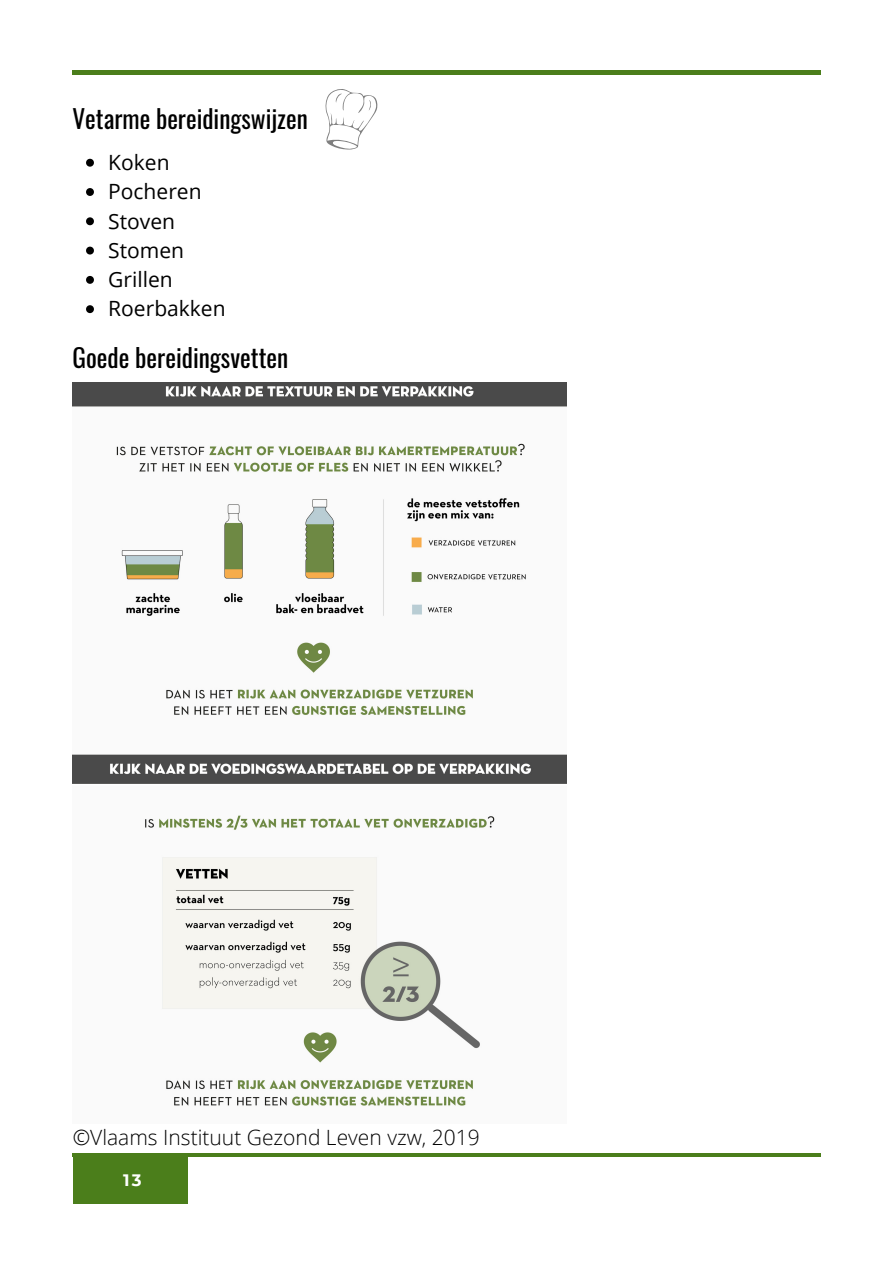
<style>
.page{position:relative;width:894px;height:1264px;background:#fff}
.page>*{position:absolute;margin:0;border:0;box-sizing:border-box;transform-origin:0 0}
.t1{font:25.35px "Oswald";color:#000}
.t2{font:25.2px "Oswald";color:#000}
.t3{font:21px/29.2px "Open Sans";color:#000}
.t4{font:300 21px "Open Sans";color:#000}
.t5{font:700 16.5px "Montserrat";color:#fff}
</style>
<div class="page">
<hr style="left:72px;top:1153px;width:748px;height:3px;background:#4b7e1b">
<div style="left:72px;top:1156px;width:115px;height:47px;background:#4b7e1b"></div>
<hr style="left:72px;top:71px;width:748px;height:3px;background:#4b7e1b">
<svg style="left:325px;top:89px;width:52px;height:61px"></svg>
<img style="left:72px;top:382px;width:494px;height:724px">
<svg style="left:86px;top:159px;width:8px;height:8px"></svg>
<svg style="left:86px;top:188px;width:8px;height:8px"></svg>
<svg style="left:86px;top:217px;width:8px;height:8px"></svg>
<svg style="left:86px;top:247px;width:8px;height:7px"></svg>
<svg style="left:86px;top:276px;width:8px;height:8px"></svg>
<svg style="left:86px;top:305px;width:8px;height:8px"></svg>
<p class="t2" style="left:72px;top:99px;width:237px">Vetarme bereidingswijzen</p>
<p class="t3" style="left:108px;top:147px;width:119px">Koken<br>Pocheren<br>Stoven<br>Stomen<br>Grillen<br>Roerbakken</p>
<p class="t1" style="left:72px;top:337px;width:217px">Goede bereidingsvetten</p>
<p class="t4" style="left:73px;top:1122px;width:408px">©Vlaams Instituut Gezond Leven vzw, 2019</p>
<p class="t5" style="left:123px;top:1169px;width:20px">13</p>
</div>
